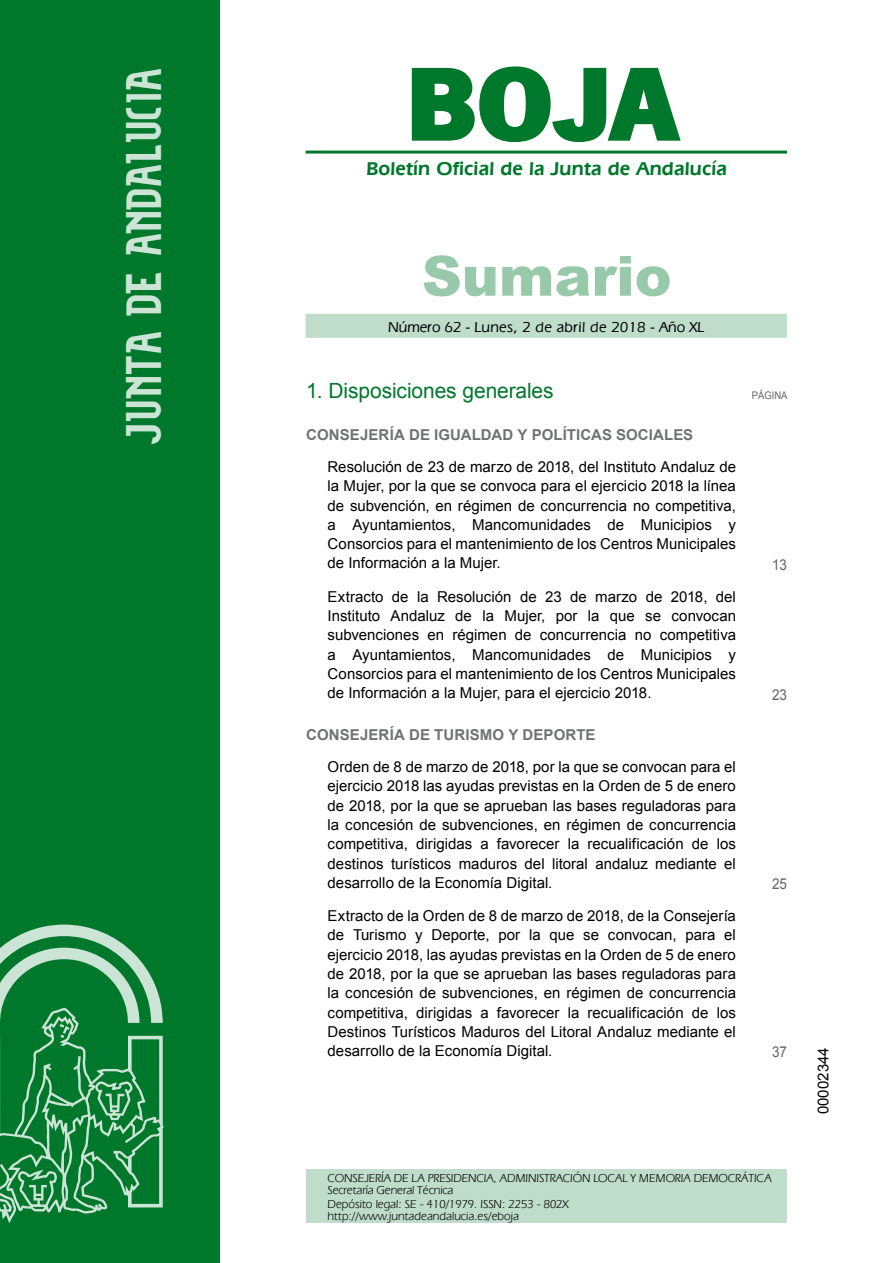
<style>
.page{position:relative;width:893px;height:1263px;background:#fff}
.page>*{position:absolute;margin:0;border:0;box-sizing:border-box;transform-origin:0 0}
.t1{font:700 105px "News Got T";color:#00782c;scale:1.14 1}
.t2{font:900 55.5px "Arial";color:#99c9ab}
.t3{font:27px "Alfabeto Andaluz Nuevo";color:#cce4d5}
.t4{font:21px "Arial";letter-spacing:-.005em;color:#00782c}
.t5{font:600 19.5px "Eras IT Cby BT";letter-spacing:.01em;color:#00782c}
.t6{font:15px/19.4px "Arial";color:#000;text-align:justify}
.t7{font:700 15px "Arial";letter-spacing:.005em;color:#707173}
.t8{font:500 15px "Eras IT Cby BT";letter-spacing:.025em;color:#000}
.t9{font:15px "Arial";color:#646567;scale:.9 1}
.t10{font:12px/12px "Eras IT Cby BT";letter-spacing:-.01em;color:#000}
.t11{font:10.5px "Arial";color:#646567;scale:.9 1}
</style>
<div class="page">
<hr style="left:305px;top:151px;width:482px;height:3px;background:#00782c">
<div style="left:305px;top:314px;width:482px;height:24px;background:#bfddca"></div>
<div style="left:0;top:0;width:219px;height:1263px;background:#00782c"></div>
<svg style="left:0;top:925px;width:164px;height:298px"></svg>
<svg style="left:411px;top:66px;width:270px;height:77px"></svg>
<div style="left:306px;top:1169px;width:481px;height:54px;background:#bfddca"></div>
<h3 class="t3" style="left:136px;top:446px;width:379px;rotate:-90deg">JUNTA DE ANDALUCIA</h3>
<h1 class="t1" style="left:405px;top:42px;width:240px">BOJA</h1>
<h3 class="t5" style="left:366px;top:157px;width:362px">Boletín Oficial de la Junta de Andalucía</h3>
<h2 class="t2" style="left:422px;top:236px;width:251px">Sumario</h2>
<p class="t8" style="left:388px;top:317px;width:317px">Número 62 - Lunes, 2 de abril de 2018 - Año XL</p>
<h3 class="t4" style="left:306px;top:377px;width:249px">1. Disposiciones generales</h3>
<p class="t11" style="left:751px;top:389px;width:41px">PÁGINA</p>
<p class="t7" style="left:306px;top:425px;width:388px">CONSEJERÍA DE IGUALDAD Y POLÍTICAS SOCIALES</p>
<p class="t6" style="left:327px;top:457px;width:410px">Resolución de 23 de marzo de 2018, del Instituto Andaluz de la Mujer, por la que se convoca para el ejercicio 2018 la línea de subvención, en régimen de concurrencia no competitiva, a Ayuntamientos, Mancomunidades de Municipios y Consorcios para el mantenimiento de los Centros Municipales de Información a la Mujer.</p>
<p class="t9" style="left:772px;top:555px;width:18px">13</p>
<p class="t6" style="left:327px;top:587px;width:410px">Extracto de la Resolución de 23 de marzo de 2018, del Instituto Andaluz de la Mujer, por la que se convocan subvenciones en régimen de concurrencia no competitiva a Ayuntamientos, Mancomunidades de Municipios y Consorcios para el mantenimiento de los Centros Municipales de Información a la Mujer, para el ejercicio 2018.</p>
<p class="t7" style="left:306px;top:725px;width:291px">CONSEJERÍA DE TURISMO Y DEPORTE</p>
<p class="t6" style="left:327px;top:757px;width:410px">Orden de 8 de marzo de 2018, por la que se convocan para el ejercicio 2018 las ayudas previstas en la Orden de 5 de enero de 2018, por la que se aprueban las bases reguladoras para la concesión de subvenciones, en régimen de concurrencia competitiva, dirigidas a favorecer la recualificación de los destinos turísticos maduros del litoral andaluz mediante el desarrollo de la Economía Digital.</p>
<p class="t6" style="left:327px;top:906px;width:410px">Extracto de la Orden de 8 de marzo de 2018, de la Consejería de Turismo y Deporte, por la que se convocan, para el ejercicio 2018, las ayudas previstas en la Orden de 5 de enero de 2018, por la que se aprueban las bases reguladoras para la concesión de subvenciones, en régimen de concurrencia competitiva, dirigidas a favorecer la recualificación de los Destinos Turísticos Maduros del Litoral Andaluz mediante el desarrollo de la Economía Digital.</p>
<p class="t9" style="left:772px;top:684px;width:18px">23</p>
<p class="t9" style="left:772px;top:874px;width:18px">25</p>
<p class="t9" style="left:772px;top:1042px;width:18px">37</p>
<p class="t6" style="left:813px;top:1114px;width:68px;rotate:-90deg">00002344</p>
<p class="t10" style="left:327px;top:1171px;width:445px">CONSEJERÍA DE LA PRESIDENCIA, ADMINISTRACIÓN LOCAL Y MEMORIA DEMOCRÁTICA<br>Secretaría General Técnica</p>
<p class="t10" style="left:327px;top:1198px;width:243px">Depósito legal: SE - 410/1979. ISSN: 2253 - 802X http://www.juntadeandalucia.es/eboja</p>
</div>
